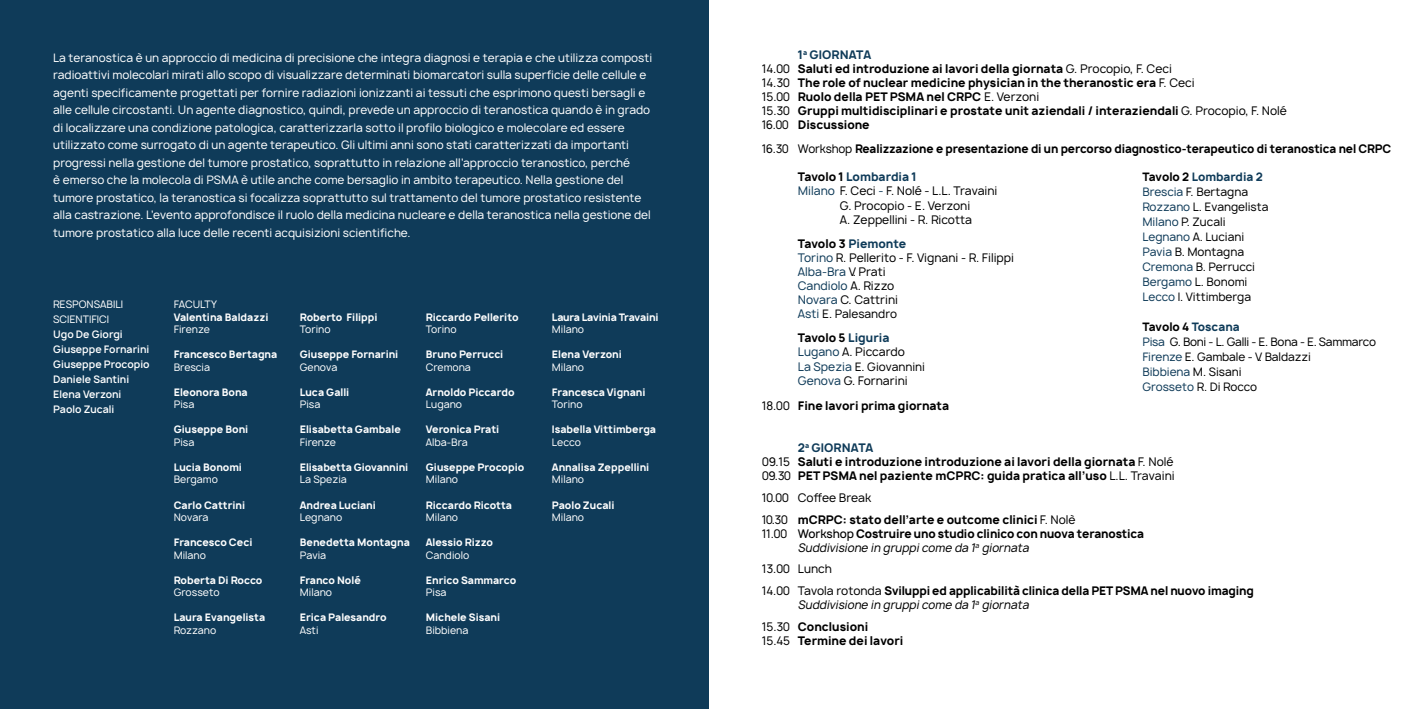
<style>
.page{position:relative;width:1418px;height:709px;background:#fff}
.page>*{position:absolute;margin:0;border:0;box-sizing:border-box;transform-origin:0 0}
.t1{font:700 11.5px/14px "Manrope";color:#000}
.t2{font:11.5px/14px "Manrope";color:#000}
.t3{font:italic 11.5px/21.6px "Manrope";color:#000}
.t4{font:700 11.5px "Manrope";color:#0f3b59}
.t5{font:11.25px/17.5px "Manrope";color:#fff}
.t6{font:11.25px/15px "Manrope";color:#000}
.t7{font:700 10px "Manrope";color:#fff}
.t8{font:10px/15px "Manrope";color:#fff}
.t9{font:600 10px/15px "Manrope";color:#fff}
.t10{font:700 10px "Manrope";letter-spacing:-.02em;color:#fff}
.s1{color:#0f3b59}
.s2{font-weight:400}
.s3{color:#000}
.s4{font-weight:700}
.s5{font-weight:700;color:#0f3b59}
.s6{font-size:11.5px;color:#0f3b59}
.s7{font-weight:400;color:#0f3b59}
.s8{font-weight:500}
.s9{font-weight:400;font-style:italic}
.s10{font-style:normal}
.s11{font-weight:700;font-style:normal}
</style>
<div class="page">
<div style="left:0;top:0;width:709px;height:709px;background:#0f3b59"></div>
<p class="t5" style="left:53px;top:49px;width:600px">La teranostica è un approccio di medicina di precisione che integra diagnosi e terapia e che utilizza composti radioattivi molecolari mirati allo scopo di visualizzare determinati biomarcatori sulla superficie delle cellule e agenti specificamente progettati per fornire radiazioni ionizzanti ai tessuti che esprimono questi bersagli e alle cellule circostanti. Un agente diagnostico, quindi, prevede un approccio di teranostica quando è in grado di localizzare una condizione patologica, caratterizzarla sotto il profilo biologico e molecolare ed essere utilizzato come surrogato di un agente terapeutico. Gli ultimi anni sono stati caratterizzati da importanti progressi nella gestione del tumore prostatico, soprattutto in relazione all’approccio teranostico, perché<br>è emerso che la molecola di PSMA è utile anche come bersaglio in ambito terapeutico. Nella gestione del tumore prostatico, la teranostica si focalizza soprattutto sul trattamento del tumore prostatico resistente alla castrazione. L’evento approfondisce il ruolo della medicina nucleare e della teranostica nella gestione del tumore prostatico alla luce delle recenti acquisizioni scientifiche.</p>
<p class="t8" style="left:53px;top:297px;width:71px">RESPONSABILI<br>SCIENTIFICI</p>
<p class="t9" style="left:53px;top:327px;width:98px">Ugo De Giorgi<br>Giuseppe Fornarini<br>Giuseppe Procopio<br>Daniele Santini<br>Elena Verzoni<br>Paolo Zucali</p>
<p class="t8" style="left:174px;top:297px;width:45px">FACULTY</p>
<p class="t7" style="left:174px;top:310px;width:96px">Valentina Baldazzi</p>
<p class="t8" style="left:174px;top:322px;width:38px">Firenze</p>
<p class="t7" style="left:174px;top:348px;width:105px">Francesco Bertagna</p>
<p class="t8" style="left:174px;top:360px;width:38px">Brescia</p>
<p class="t7" style="left:174px;top:385px;width:76px">Eleonora Bona</p>
<p class="t8" style="left:174px;top:397px;width:22px">Pisa</p>
<p class="t7" style="left:174px;top:423px;width:76px">Giuseppe Boni</p>
<p class="t8" style="left:174px;top:435px;width:22px">Pisa</p>
<p class="t7" style="left:174px;top:460px;width:70px">Lucia Bonomi</p>
<p class="t8" style="left:174px;top:472px;width:46px">Bergamo</p>
<p class="t7" style="left:174px;top:498px;width:73px">Carlo Cattrini</p>
<p class="t8" style="left:174px;top:510px;width:36px">Novara</p>
<p class="t7" style="left:174px;top:535px;width:80px">Francesco Ceci</p>
<p class="t8" style="left:174px;top:547px;width:34px">Milano</p>
<p class="t7" style="left:174px;top:573px;width:90px">Roberta Di Rocco</p>
<p class="t8" style="left:174px;top:585px;width:48px">Grosseto</p>
<p class="t7" style="left:174px;top:610px;width:93px">Laura Evangelista</p>
<p class="t8" style="left:174px;top:622px;width:44px">Rozzano</p>
<p class="t7" style="left:300px;top:310px;width:79px">Roberto Filippi</p>
<p class="t8" style="left:300px;top:322px;width:32px">Torino</p>
<p class="t7" style="left:300px;top:348px;width:100px">Giuseppe Fornarini</p>
<p class="t8" style="left:300px;top:360px;width:39px">Genova</p>
<p class="t7" style="left:300px;top:385px;width:51px">Luca Galli</p>
<p class="t8" style="left:300px;top:397px;width:22px">Pisa</p>
<p class="t7" style="left:300px;top:423px;width:103px">Elisabetta Gambale</p>
<p class="t8" style="left:300px;top:435px;width:38px">Firenze</p>
<p class="t7" style="left:300px;top:460px;width:110px">Elisabetta Giovannini</p>
<p class="t8" style="left:300px;top:472px;width:49px">La Spezia</p>
<p class="t7" style="left:300px;top:498px;width:78px">Andrea Luciani</p>
<p class="t8" style="left:300px;top:510px;width:44px">Legnano</p>
<p class="t7" style="left:300px;top:535px;width:112px">Benedetta Montagna</p>
<p class="t8" style="left:300px;top:547px;width:28px">Pavia</p>
<p class="t7" style="left:300px;top:573px;width:63px">Franco Nolé</p>
<p class="t8" style="left:300px;top:585px;width:34px">Milano</p>
<p class="t7" style="left:300px;top:610px;width:88px">Erica Palesandro</p>
<p class="t8" style="left:300px;top:622px;width:20px">Asti</p>
<p class="t7" style="left:426px;top:310px;width:94px">Riccardo Pellerito</p>
<p class="t8" style="left:426px;top:322px;width:32px">Torino</p>
<p class="t7" style="left:426px;top:348px;width:79px">Bruno Perrucci</p>
<p class="t8" style="left:426px;top:360px;width:47px">Cremona</p>
<p class="t7" style="left:426px;top:385px;width:90px">Arnoldo Piccardo</p>
<p class="t8" style="left:426px;top:397px;width:38px">Lugano</p>
<p class="t7" style="left:426px;top:423px;width:75px">Veronica Prati</p>
<p class="t8" style="left:426px;top:435px;width:44px">Alba-Bra</p>
<p class="t7" style="left:426px;top:460px;width:100px">Giuseppe Procopio</p>
<p class="t8" style="left:426px;top:472px;width:34px">Milano</p>
<p class="t7" style="left:426px;top:498px;width:88px">Riccardo Ricotta</p>
<p class="t8" style="left:426px;top:510px;width:34px">Milano</p>
<p class="t7" style="left:426px;top:535px;width:69px">Alessio Rizzo</p>
<p class="t8" style="left:426px;top:547px;width:45px">Candiolo</p>
<p class="t7" style="left:426px;top:573px;width:92px">Enrico Sammarco</p>
<p class="t8" style="left:426px;top:585px;width:22px">Pisa</p>
<p class="t7" style="left:426px;top:610px;width:76px">Michele Sisani</p>
<p class="t8" style="left:426px;top:622px;width:44px">Bibbiena</p>
<p class="t10" style="left:552px;top:310px;width:108px">Laura Lavinia Travaini</p>
<p class="t8" style="left:552px;top:322px;width:34px">Milano</p>
<p class="t7" style="left:552px;top:348px;width:71px">Elena Verzoni</p>
<p class="t8" style="left:552px;top:360px;width:34px">Milano</p>
<p class="t7" style="left:552px;top:385px;width:95px">Francesca Vignani</p>
<p class="t8" style="left:552px;top:397px;width:32px">Torino</p>
<p class="t7" style="left:552px;top:423px;width:106px">Isabella Vittimberga</p>
<p class="t8" style="left:552px;top:435px;width:31px">Lecco</p>
<p class="t7" style="left:552px;top:460px;width:99px">Annalisa Zeppellini</p>
<p class="t8" style="left:552px;top:472px;width:34px">Milano</p>
<p class="t7" style="left:552px;top:498px;width:64px">Paolo Zucali</p>
<p class="t8" style="left:552px;top:510px;width:34px">Milano</p>
<p class="t1" style="left:762px;top:48px;width:526px;text-indent:36px"><span class="s1">1</span><sup>a</sup> <span class="s1">GIORNATA<br></span><span class="s2">14.00</span> Saluti ed introduzione ai lavori della giornata <span class="s2">G. Procopio, F. Ceci<br>14.30</span> The role of nuclear medicine physician in the theranostic era <span class="s2">F. Ceci<br>15.00</span> Ruolo della PET PSMA nel CRPC <span class="s2">E. Verzoni<br>15.30</span> Gruppi multidisciplinari e prostate unit aziendali / interaziendali <span class="s2">G. Procopio, F. Nolé 16.00</span> Discussione</p>
<p class="t1" style="left:762px;top:142px;width:630px"><span class="s2">16.30 Workshop</span> Realizzazione e presentazione di un percorso diagnostico-terapeutico di teranostica nel CRPC</p>
<p class="t4" style="left:798px;top:169px;width:120px"><span class="s3">Tavolo 1</span> Lombardia 1</p>
<p class="t2" style="left:798px;top:184px;width:201px"><span class="s1">Milano</span> F. Ceci <span class="s1">-</span> F. Nolé - L.L. Travaini</p>
<p class="t2" style="left:840px;top:198px;width:132px">G. Procopio - E. Verzoni</p>
<p class="t2" style="left:840px;top:212px;width:134px">A. Zeppellini - R. Ricotta</p>
<p class="t2" style="left:798px;top:236px;width:218px"><span class="s4">Tavolo 3</span> <span class="s5">Piemonte<br></span><span class="s1">Torino</span> R. Pellerito - F. Vignani - R. Filippi<br><span class="s1">Alba-Bra</span> V. Prati<br><span class="s1">Candiolo</span> A. Rizzo<br><span class="s1">Novara</span> C. Cattrini</p>
<p class="t6" style="left:798px;top:306px;width:101px"><span class="s6">Asti</span> E. Palesandro</p>
<p class="t2" style="left:798px;top:330px;width:109px"><span class="s4">Tavolo 5</span> <span class="s5">Liguria<br></span><span class="s1">Lugano</span> A. Piccardo</p>
<p class="t6" style="left:798px;top:359px;width:129px"><span class="s6">La Spezia</span> E. Giovannini</p>
<p class="t1" style="left:762px;top:368px;width:188px;line-height:25.2px;text-align:center"><span class="s7">Genova</span> <span class="s2">G. Fornarini<br>18.00</span> Fine lavori prima giornata</p>
<p class="t1" style="left:762px;top:441px;width:414px;text-indent:36px"><span class="s1">2</span><sup>a</sup> <span class="s1">GIORNATA<br></span><span class="s2">09.15</span> Saluti e introduzione introduzione ai lavori della giornata <span class="s2">F. Nolé<br>09.30</span> PET PSMA nel paziente mCPRC: guida pratica all’uso <span class="s2">L.L. Travaini</span></p>
<p class="t1" style="left:762px;top:487px;width:315px;line-height:21.6px"><span class="s2">10.00 Coffee Break<br>10.30</span> mCRPC: stato dell’arte e outcome clinici <span class="s2">F. Nolè</span></p>
<p class="t1" style="left:798px;top:526px;width:348px;text-indent:-36px"><span class="s2">11.00</span> <span class="s8">Workshop</span> Costruire uno studio clinico con nuova teranostica<br><span class="s9">Suddivisione in gruppicome da 1</span><sup>a</sup> <span class="s9">giornata</span></p>
<p class="t1" style="left:762px;top:558px;width:493px;line-height:21.6px"><span class="s2">13.00 Lunch<br>14.00 Tavola rotonda</span> Sviluppi ed applicabilità clinica della PET PSMA nel nuovo imaging</p>
<p class="t3" style="left:762px;top:594px;width:271px;text-indent:36px">Suddivisione in gruppicome da 1<sup>a</sup> giornata<br><span class="s10">15.30</span> <span class="s11">Conclusioni</span></p>
<p class="t1" style="left:762px;top:633px;width:143px"><span class="s2">15.45</span> Termine dei lavori</p>
<p class="t6" style="left:1142px;top:170px;width:128px"><span class="s4">Tavolo 2</span> <span class="s5">Lombardia 2<br></span><span class="s1">Brescia</span> F. Bertagna<br><span class="s1">Rozzano</span> L. Evangelista<br><span class="s1">Milano</span> P. Zucali<br><span class="s1">Legnano</span> A. Luciani<br><span class="s1">Pavia</span> B. Montagna<br><span class="s1">Cremona</span> B. Perrucci<br><span class="s1">Bergamo</span> L. Bonomi<br><span class="s1">Lecco</span> I. Vittimberga</p>
<p class="t6" style="left:1142px;top:320px;width:235px"><span class="s4">Tavolo 4</span> <span class="s5">Toscana<br></span><span class="s1">Pisa</span> G. Boni - L. Galli - E. Bona - E. Sammarco<br><span class="s1">Firenze</span> E. Gambale - V. Baldazzi<br><span class="s1">Bibbiena</span> M. Sisani<br><span class="s1">Grosseto</span> R. Di Rocco</p>
</div>
